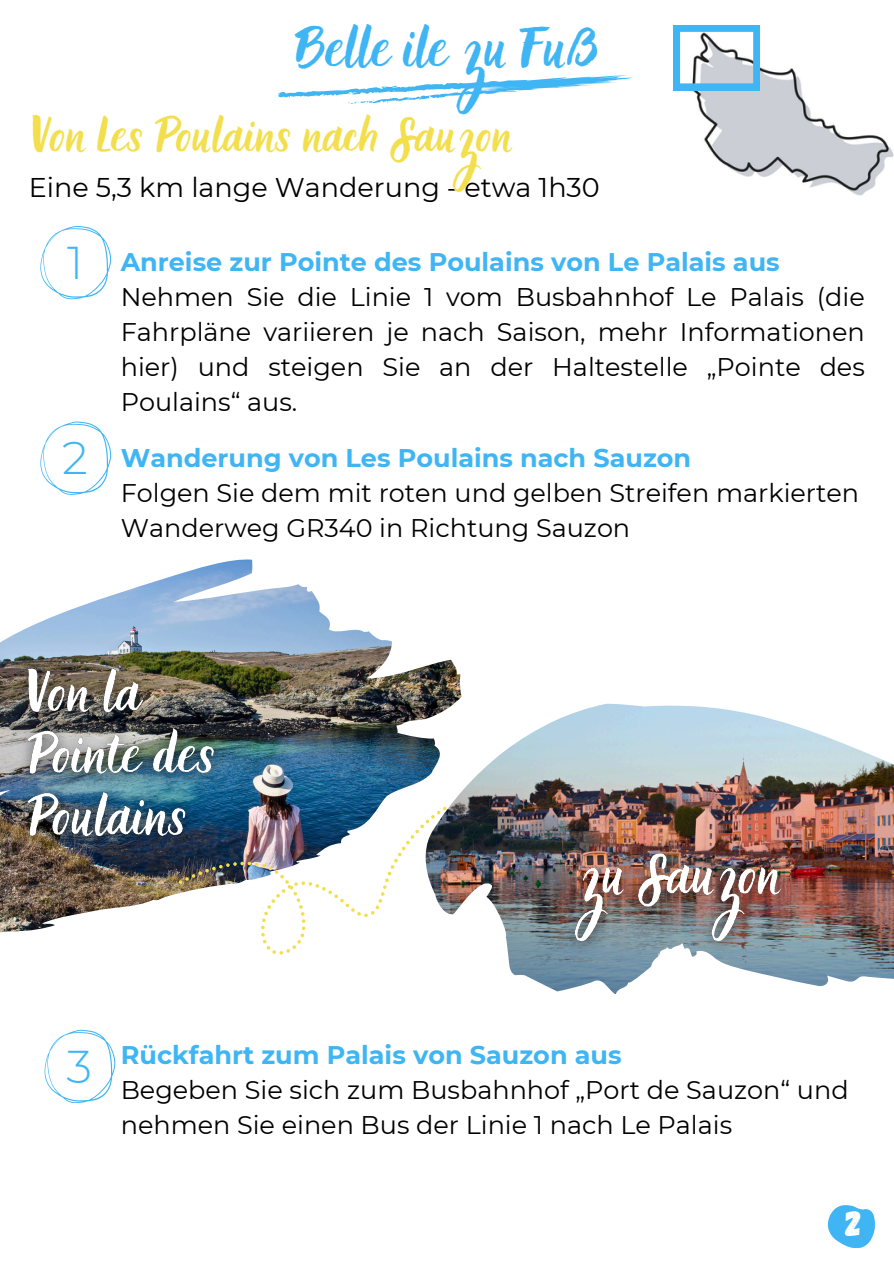
<style>
.page{position:relative;width:894px;height:1264px;background:#fff}
.page>*{position:absolute;margin:0;border:0;box-sizing:border-box;transform-origin:0 0}
.t1{font:300 45.9px "Montserrat";color:#40b5f4}
.t2{font:44.55px "Holla";color:#40b5f4}
.t3{font:38.1px "Holla";color:#f3df4d}
.t4{font:35.1px "Gagalin";color:#fff}
.t5{font:27px "Montserrat";color:#000}
.t6{font:25.5px/34.8px "Montserrat";color:#000}
.t7{font:700 25.5px "Montserrat";color:#40b5f4}
</style>
<div class="page">
<img style="left:673px;top:29px;width:220px;height:167px">
<svg style="left:673px;top:25px;width:86px;height:65px"></svg>
<svg style="left:278px;top:75px;width:355px;height:29px"></svg>
<svg style="left:827px;top:1205px;width:47px;height:42px"></svg>
<img style="left:0;top:559px;width:461px;height:373px">
<img style="left:425px;top:703px;width:468px;height:290px">
<svg style="left:45px;top:1029px;width:70px;height:73px"></svg>
<svg style="left:40px;top:421px;width:71px;height:73px"></svg>
<svg style="left:40px;top:226px;width:71px;height:73px"></svg>
<img style="left:178px;top:806px;width:268px;height:148px">
<img style="left:554px;top:834px;width:248px;height:129px">
<img style="left:9px;top:649px;width:226px;height:221px">
<p class="t2" style="left:294px;top:22px;width:305px">Belle ile zu Fuß</p>
<p class="t3" style="left:33px;top:114px;width:481px">Von Les Poulains nach Sauzon</p>
<p class="t5" style="left:29px;top:171px;width:572px">Eine 5,3 km lange Wanderung - etwa 1h30</p>
<p class="t1" style="left:67px;top:234px;width:18px">1</p>
<p class="t1" style="left:62px;top:430px;width:27px">2</p>
<p class="t7" style="left:121px;top:246px;width:660px">Anreise zur Pointe des Poulains von Le Palais aus</p>
<p class="t6" style="left:121px;top:279px;width:745px;text-align:justify">Nehmen Sie die Linie 1 vom Busbahnhof Le Palais (die Fahrpläne variieren je nach Saison, mehr Informationen hier) und steigen Sie an der Haltestelle „Pointe des Poulains“ aus.</p>
<p class="t7" style="left:121px;top:442px;width:572px">Wanderung von Les Poulains nach Sauzon</p>
<p class="t6" style="left:121px;top:475px;width:739px">Folgen Sie dem mit roten und gelben Streifen markierten<br>Wanderweg GR340 in Richtung Sauzon</p>
<p class="t1" style="left:66px;top:1038px;width:27px">3</p>
<p class="t7" style="left:121px;top:1039px;width:502px">Rückfahrt zum Palais von Sauzon aus</p>
<p class="t6" style="left:121px;top:1072px;width:729px">Begeben Sie sich zum Busbahnhof „Port de Sauzon“ und nehmen Sie einen Bus der Linie 1 nach Le Palais</p>
<p class="t4" style="left:845px;top:1200px;width:18px">2</p>
</div>
